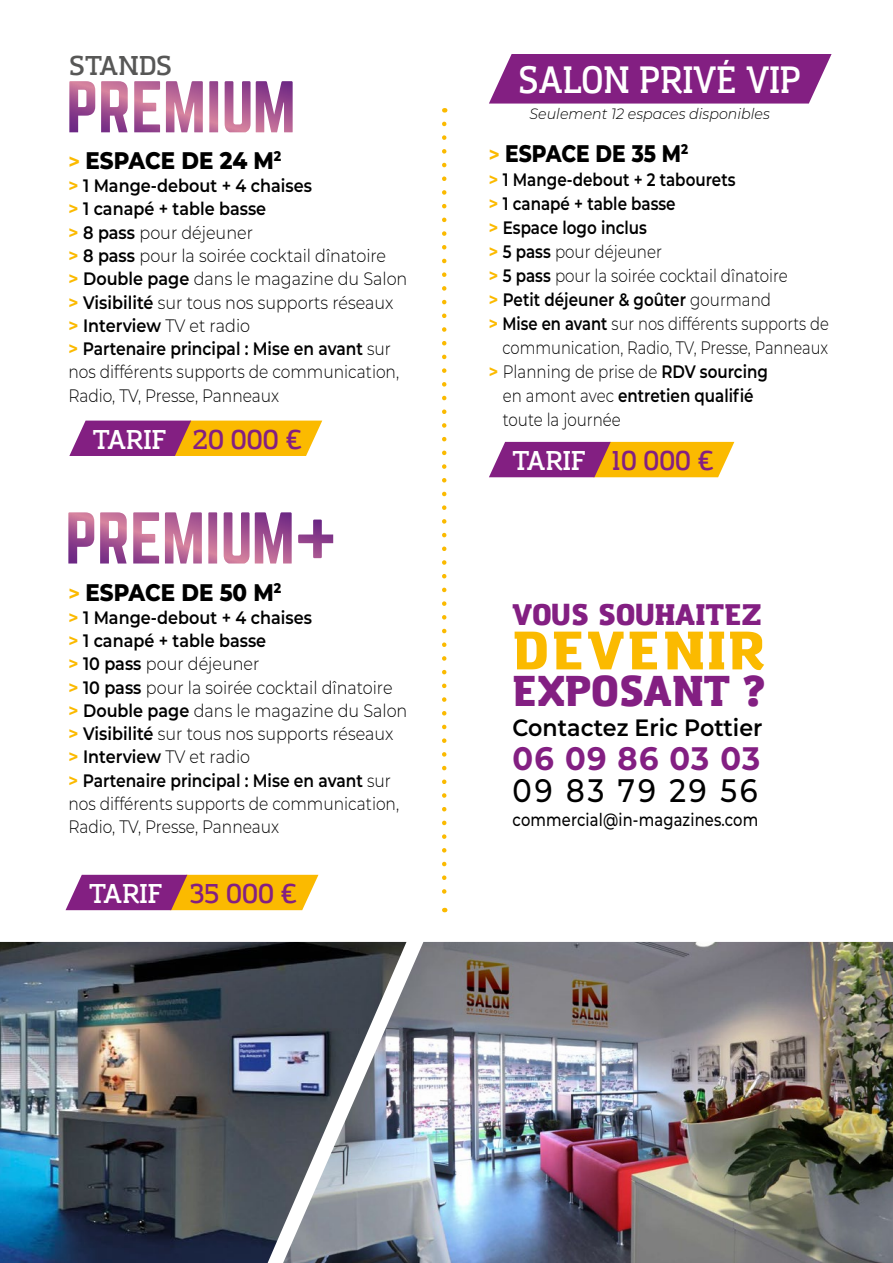
<style>
.page{position:relative;width:893px;height:1263px;background:#fff}
.page>*{position:absolute;margin:0;border:0;box-sizing:border-box;transform-origin:0 0}
.t1{font:900 53.25px "Amazing Grotesk";letter-spacing:.06em;color:#fbba00}
.t2{font:900 42.9px "Amazing Grotesk";color:#831f82;scale:.94 1}
.t3{font:600 37.8px "Amazing Grotesk";color:#fff;scale:.87 1}
.t4{font:700 32.55px "Montserrat";letter-spacing:.04em;color:#831f82;scale:.94 1}
.t5{font:500 32.55px "Montserrat";letter-spacing:.1em;color:#000;scale:.89 1}
.t6{font:900 29.55px "Amazing Grotesk";color:#831f82;scale:.96 1}
.t7{font:600 27px "Amazing Grotesk";color:#831f82;scale:.9 1}
.t8{font:600 27px "Amazing Grotesk";color:#831f82;scale:.89 1}
.t9{font:600 27px "Amazing Grotesk";color:#575756;scale:.95 1}
.t10{font:800 24px "Montserrat";color:#000;scale:.89 1}
.t11{font:800 24px "Montserrat";color:#000;scale:.84 1}
.t12{font:600 23.7px "Montserrat";color:#000;scale:.94 1}
.t13{font:300 18px/23.2px "Montserrat";color:#000;scale:.89 1}
.t14{font:600 18px "Montserrat";color:#000;scale:.84 1}
.t15{font:300 18px "Montserrat";color:#000;scale:.84 1}
.t16{font:300 18px "Montserrat";color:#000;scale:.82 1}
.t17{font:500 17.7px "Montserrat";letter-spacing:.01em;color:#000;scale:.83 1}
.t18{font:italic 300 15px "Montserrat";color:#000;scale:.95 1}
.s1{font-weight:700;font-size:21px;color:#fbba00}
.s2{font-weight:700;color:#fbba00}
.s3{font-weight:600}
.s4{color:#fff}
.s5{font-weight:300}
</style>
<div class="page">
<img style="left:0;top:942px;width:283px;height:321px">
<img style="left:283px;top:942px;width:610px;height:321px">
<svg style="left:489px;top:54px;width:343px;height:50px"></svg>
<svg style="left:69px;top:81px;width:26px;height:51px"></svg>
<svg style="left:101px;top:81px;width:27px;height:51px"></svg>
<svg style="left:134px;top:81px;width:26px;height:51px"></svg>
<svg style="left:166px;top:81px;width:37px;height:51px"></svg>
<svg style="left:209px;top:81px;width:9px;height:51px"></svg>
<svg style="left:225px;top:81px;width:68px;height:51px"></svg>
<svg style="left:68px;top:512px;width:26px;height:51px"></svg>
<svg style="left:100px;top:512px;width:27px;height:51px"></svg>
<svg style="left:133px;top:512px;width:26px;height:51px"></svg>
<svg style="left:165px;top:512px;width:37px;height:51px"></svg>
<svg style="left:208px;top:512px;width:9px;height:51px"></svg>
<svg style="left:224px;top:512px;width:68px;height:51px"></svg>
<svg style="left:298px;top:519px;width:35px;height:39px"></svg>
<svg style="left:442px;top:124px;width:4px;height:788px"></svg>
<svg style="left:489px;top:442px;width:245px;height:35px"></svg>
<svg style="left:69px;top:421px;width:253px;height:35px"></svg>
<svg style="left:66px;top:875px;width:252px;height:35px"></svg>
<h3 class="t9" style="left:69px;top:49px;width:110px">STANDS</h3>
<h3 class="t10" style="left:68px;top:143px;width:241px"><span class="s1">&gt;</span> ESPACE DE 24 M<sup>2</sup></h3>
<p class="t13" style="left:68px;top:174px;width:382px"><span class="s2">&gt;</span> <span class="s3">1 Mange-debout + 4 chaises<br></span><span class="s2">&gt;</span> <span class="s3">1 canapé + table basse<br></span><span class="s2">&gt;</span> <span class="s3">8 pass</span> pour déjeuner<br><span class="s2">&gt;</span> <span class="s3">8 pass</span> pour la soirée cocktail dînatoire<br><span class="s2">&gt;</span> <span class="s3">Double page</span> dans le magazine du Salon <span class="s2">&gt;</span> <span class="s3">Visibilité</span> sur tous nos supports réseaux <span class="s2">&gt;</span> <span class="s3">Interview</span> TV et radio<br><span class="s2">&gt;</span> <span class="s3">Partenaire principal : Mise en avant</span> sur nos différents supports de communication,<br>Radio, TV, Presse, Panneaux</p>
<h3 class="t7" style="left:93px;top:423px;width:234px"><span class="s4">TARIF</span> 20 000 €</h3>
<h3 class="t10" style="left:68px;top:574px;width:241px"><span class="s1">&gt;</span> ESPACE DE 50 M<sup>2</sup></h3>
<p class="t13" style="left:68px;top:605px;width:382px"><span class="s2">&gt;</span> <span class="s3">1 Mange-debout + 4 chaises<br></span><span class="s2">&gt;</span> <span class="s3">1 canapé + table basse<br></span><span class="s2">&gt;</span> <span class="s3">10 pass</span> pour déjeuner<br><span class="s2">&gt;</span> <span class="s3">10 pass</span> pour la soirée cocktail dînatoire<br><span class="s2">&gt;</span> <span class="s3">Double page</span> dans le magazine du Salon <span class="s2">&gt;</span> <span class="s3">Visibilité</span> sur tous nos supports réseaux <span class="s2">&gt;</span> <span class="s3">Interview</span> TV et radio<br><span class="s2">&gt;</span> <span class="s3">Partenaire principal : Mise en avant</span> sur nos différents supports de communication, Radio, TV, Presse, Panneaux</p>
<h3 class="t7" style="left:89px;top:877px;width:233px"><span class="s4">TARIF</span> 35 000 €</h3>
<h3 class="t3" style="left:519px;top:57px;width:326px">SALON PRIVÉ VIP</h3>
<p class="t18" style="left:530px;top:104px;width:254px">Seulement 12 espaces disponibles</p>
<h3 class="t11" style="left:489px;top:136px;width:239px"><span class="s1">&gt;</span> ESPACE DE 35 M<sup>2</sup></h3>
<p class="t14" style="left:489px;top:167px;width:295px"><span class="s2">&gt;</span> 1 Mange-debout + 2 tabourets</p>
<p class="t14" style="left:489px;top:191px;width:224px"><span class="s2">&gt;</span> 1 canapé + table basse</p>
<p class="t14" style="left:489px;top:215px;width:190px"><span class="s2">&gt;</span> Espace logo inclus</p>
<p class="t15" style="left:489px;top:239px;width:208px"><span class="s2">&gt;</span> <span class="s3">5 pass</span> pour déjeuner</p>
<p class="t15" style="left:489px;top:263px;width:357px"><span class="s2">&gt;</span> <span class="s3">5 pass</span> pour la soirée cocktail dînatoire</p>
<p class="t14" style="left:489px;top:287px;width:337px"><span class="s2">&gt;</span> Petit déjeuner &amp; goûter <span class="s5">gourmand</span></p>
<p class="t16" style="left:489px;top:311px;width:416px"><span class="s2">&gt;</span> <span class="s3">Mise en avant</span> sur nos différents supports de</p>
<p class="t16" style="left:502px;top:335px;width:399px">communication, Radio, TV, Presse, Panneaux</p>
<p class="t15" style="left:489px;top:359px;width:334px"><span class="s2">&gt;</span> Planning de prise de <span class="s3">RDV sourcing</span></p>
<p class="t14" style="left:503px;top:383px;width:300px"><span class="s5">en amont avec</span> entretien qualifié</p>
<p class="t15" style="left:503px;top:407px;width:142px">toute la journée</p>
<h3 class="t8" style="left:512px;top:444px;width:228px"><span class="s4">TARIF</span> 10 000 €</h3>
<h3 class="t6" style="left:513px;top:596px;width:261px">VOUS SOUHAITEZ</h3>
<h1 class="t1" style="left:513px;top:616px;width:254px">DEVENIR</h1>
<h2 class="t2" style="left:513px;top:664px;width:271px">EXPOSANT ?</h2>
<h3 class="t12" style="left:513px;top:711px;width:267px">Contactez Eric Pottier</h3>
<h3 class="t4" style="left:513px;top:735px;width:265px">06 09 86 03 03</h3>
<h3 class="t5" style="left:513px;top:768px;width:277px">09 83 79 29 56</h3>
<p class="t17" style="left:513px;top:807px;width:298px">commercial@in-magazines.com</p>
</div>
